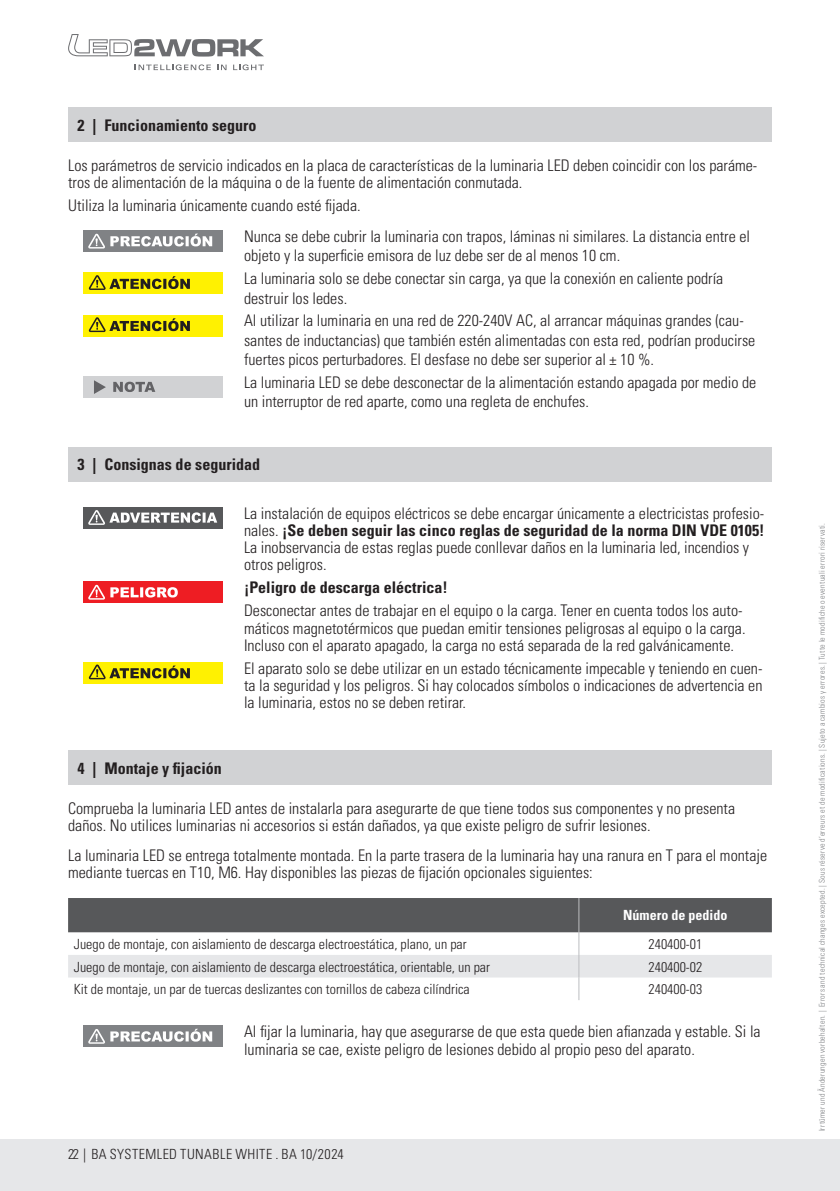
<style>
.page{position:relative;width:840px;height:1191px;background:#fff}
.page>*{position:absolute;margin:0;border:0;box-sizing:border-box;transform-origin:0 0}
.t1{font:300 condensed 16px/17.2px "Univers LT Std";color:#231f20}
.t2{font:700 condensed 16px "Univers LT Std";color:#231f20}
.t3{font:300 condensed 14px "Univers LT Std";color:#231f20}
.t4{font:300 condensed 14px "Univers LT Std";letter-spacing:.035em;color:#231f20}
.t5{font:700 condensed 14px "Univers LT Std";color:#fff}
.t6{font:300 condensed 8px "Univers LT Std";letter-spacing:.025em;color:#808285}
.s1{font-weight:700}
</style>
<div class="page">
<div style="left:0;top:1140px;width:839px;height:51px;background:#e6e7e9"></div>
<svg style="left:68px;top:34px;width:196px;height:23px"></svg>
<svg style="left:134px;top:64px;width:77px;height:6px"></svg>
<svg style="left:217px;top:65px;width:9px;height:5px"></svg>
<svg style="left:233px;top:64px;width:31px;height:6px"></svg>
<div style="left:68px;top:108px;width:703px;height:34px;background:#d1d2d4"></div>
<div style="left:84px;top:231px;width:139px;height:21px;background:#808285"></div>
<svg style="left:88px;top:234px;width:124px;height:14px"></svg>
<div style="left:84px;top:273px;width:139px;height:21px;background:#fff101"></div>
<svg style="left:89px;top:275px;width:101px;height:15px"></svg>
<div style="left:84px;top:315px;width:139px;height:21px;background:#fff101"></div>
<svg style="left:89px;top:317px;width:101px;height:15px"></svg>
<div style="left:84px;top:376px;width:139px;height:21px;background:#d1d2d4"></div>
<svg style="left:94px;top:380px;width:12px;height:14px"></svg>
<svg style="left:113px;top:382px;width:42px;height:10px"></svg>
<div style="left:68px;top:447px;width:703px;height:34px;background:#d1d2d4"></div>
<div style="left:84px;top:507px;width:139px;height:21px;background:#57585a"></div>
<svg style="left:88px;top:510px;width:129px;height:15px"></svg>
<div style="left:84px;top:582px;width:139px;height:21px;background:#ee1d23"></div>
<svg style="left:88px;top:585px;width:90px;height:14px"></svg>
<div style="left:84px;top:662px;width:139px;height:21px;background:#fff101"></div>
<svg style="left:89px;top:664px;width:101px;height:15px"></svg>
<div style="left:68px;top:751px;width:703px;height:34px;background:#d1d2d4"></div>
<svg style="left:68px;top:898px;width:703px;height:102px"></svg>
<div style="left:84px;top:1025px;width:139px;height:22px;background:#808285"></div>
<svg style="left:88px;top:1028px;width:124px;height:15px"></svg>
<p class="t2" style="left:77px;top:115px;width:181px">2 | Funcionamiento seguro</p>
<p class="t1" style="left:68px;top:157px;width:690px">Los parámetros de servicio indicados en la placa de características de la luminaria LED deben coincidir con los paráme&shy;tros de alimentación de la máquina o de la fuente de alimentación conmutada.</p>
<p class="t1" style="left:244px;top:190px;width:507px;line-height:31px;text-indent:-176px">Utiliza la luminaria únicamente cuando esté fijada.<br>Nunca se debe cubrir la luminaria con trapos, láminas ni similares. La distancia entre el</p>
<p class="t1" style="left:244px;top:244px;width:480px;line-height:23px">objeto y la superficie emisora de luz debe ser de al menos 10 cm.<br>La luminaria solo se debe conectar sin carga, ya que la conexión en caliente podría</p>
<p class="t1" style="left:244px;top:286px;width:501px;line-height:23px">destruir los ledes.<br>Al utilizar la luminaria en una red de 220-240V AC, al arrancar máquinas grandes (cau-</p>
<p class="t1" style="left:244px;top:330px;width:512px;line-height:19.2px">santes de inductancias) que también estén alimentadas con esta red, podrían producirse fuertes picos perturbadores. El desfase no debe ser superior al ± 10 %.</p>
<p class="t1" style="left:244px;top:372px;width:513px;line-height:19.2px">La luminaria LED se debe desconectar de la alimentación estando apagada por medio de un interruptor de red aparte, como una regleta de enchufes.</p>
<p class="t2" style="left:77px;top:454px;width:184px">3 | Consignas de seguridad</p>
<p class="t1" style="left:244px;top:504px;width:521px">La instalación de equipos eléctricos se debe encargar únicamente a electricistas profesio&shy;nales. <span class="s1">¡Se deben seguir las cinco reglas de seguridad de la norma DIN VDE 0105!<br></span>La inobservancia de estas reglas puede conllevar daños en la luminaria led, incendios y otros peligros.</p>
<p class="t2" style="left:244px;top:578px;width:205px">¡Peligro de descarga eléctrica!</p>
<p class="t1" style="left:244px;top:602px;width:503px">Desconectar antes de trabajar en el equipo o la carga. Tener en cuenta todos los auto&shy;máticos magnetotérmicos que puedan emitir tensiones peligrosas al equipo o la carga.<br>Incluso con el aparato apagado, la carga no está separada de la red galvánicamente.</p>
<p class="t1" style="left:244px;top:659px;width:519px;text-align:justify">El aparato solo se debe utilizar en un estado técnicamente impecable y teniendo en cuen&shy;ta la seguridad y los peligros. Si hay colocados símbolos o indicaciones de advertencia en la luminaria, estos no se deben retirar.</p>
<p class="t2" style="left:77px;top:758px;width:146px">4 | Montaje y fijación</p>
<p class="t1" style="left:68px;top:800px;width:668px">Comprueba la luminaria LED antes de instalarla para asegurarte de que tiene todos sus componentes y no presenta daños. No utilices luminarias ni accesorios si están dañados, ya que existe peligro de sufrir lesiones.</p>
<p class="t1" style="left:68px;top:846px;width:700px">La luminaria LED se entrega totalmente montada. En la parte trasera de la luminaria hay una ranura en T para el montaje mediante tuercas en T10, M6. Hay disponibles las piezas de fijación opcionales siguientes:</p>
<p class="t5" style="left:623px;top:906px;width:106px">Número de pedido</p>
<p class="t3" style="left:74px;top:936px;width:394px">Juego de montaje, con aislamiento de descarga electroestática, plano, un par</p>
<p class="t3" style="left:648px;top:936px;width:55px">240400-01</p>
<p class="t3" style="left:74px;top:958px;width:417px">Juego de montaje, con aislamiento de descarga electroestática, orientable, un par</p>
<p class="t3" style="left:648px;top:958px;width:55px">240400-02</p>
<p class="t3" style="left:74px;top:981px;width:397px">Kit de montaje, un par de tuercas deslizantes con tornillos de cabeza cilíndrica</p>
<p class="t3" style="left:648px;top:981px;width:55px">240400-03</p>
<p class="t1" style="left:244px;top:1023px;width:518px">Al fijar la luminaria, hay que asegurarse de que esta quede bien afianzada y estable. Si la luminaria se cae, existe peligro de lesiones debido al propio peso del aparato.</p>
<p class="t4" style="left:68px;top:1145px;width:277px">22 | BA SYSTEMLED TUNABLE WHITE . BA 10/2024</p>
<p class="t6" style="left:816px;top:1131px;width:610px;rotate:-90deg">Irrtümer und Änderungen vorbehalten. | Errors and technical changes excepted. | Sous réserve d’erreurs et de modifications. | Sujeto a cambios y errores. | Tutte le modifiche o eventuali errori riservati.</p>
</div>
